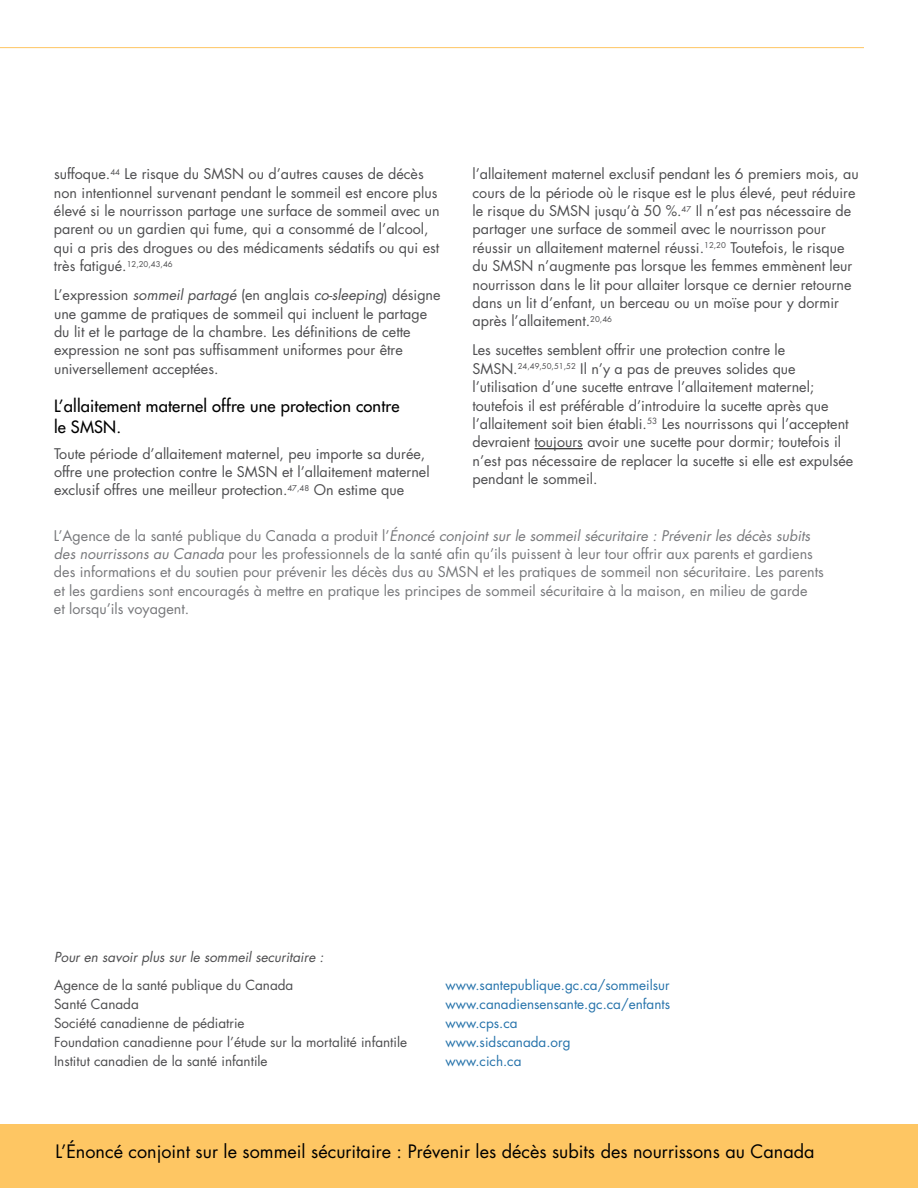
<style>
.page{position:relative;width:918px;height:1188px;background:#fff}
.page>*{position:absolute;margin:0;border:0;box-sizing:border-box;transform-origin:0 0}
.t1{font:18px "Futura Std";color:#000}
.t2{font:500 16.5px/21px "Futura Std";color:#000}
.t3{font:14.4px/18.5px "Futura Std";color:#4d4d4f}
.t4{font:14.4px/18.5px "Futura Std";color:#77787b}
.t5{font:13.5px "Futura Std";color:#4d4d4f}
.t6{font:13.5px "Futura Std";color:#2673ab}
.t7{font:italic 13.5px "Futura Std";color:#4d4d4f}
.s1{font-style:italic}
</style>
<div class="page">
<div style="left:0;top:1124px;width:918px;height:64px;background:#fec663"></div>
<hr style="left:0;top:47px;width:864px;height:1px;background:#fec663">
<hr style="left:534px;top:448px;width:49px;height:1px;background:#000">
<p class="t3" style="left:54px;top:165px;width:387px">suffoque.<sup>44</sup> Le risque du SMSN ou d’autres causes de décès non intentionnel survenant pendant le sommeil est encore plus élevé si le nourrisson partage une surface de sommeil avec un parent ou un gardien qui fume, qui a consommé de l’alcool, qui a pris des drogues ou des médicaments sédatifs ou qui est très fatigué.<sup>12,20,43,46</sup></p>
<p class="t3" style="left:54px;top:286px;width:388px">L’expression <span class="s1">sommeil partagé</span> (en anglais <span class="s1">co-sleeping</span>) désigne une gamme de pratiques de sommeil qui incluent le partage du lit et le partage de la chambre. Les définitions de cette expression ne sont pas suffisamment uniformes pour être universellement acceptées.</p>
<p class="t2" style="left:54px;top:396px;width:347px">L’allaitement maternel offre une protection contre le SMSN</p>
<p class="t2" style="left:116px;top:417px;width:6px">.</p>
<p class="t3" style="left:54px;top:444px;width:377px">Toute période d’allaitement maternel, peu importe sa durée, offre une protection contre le SMSN et l’allaitement maternel exclusif offres une meilleur protection.<sup>47,48</sup> On estime que</p>
<p class="t3" style="left:472px;top:165px;width:388px">l’allaitement maternel exclusif pendant les 6 premiers mois, au cours de la période où le risque est le plus élevé, peut réduire le risque du SMSN jusqu’à 50 %.<sup>47</sup> Il n’est pas nécessaire de partager une surface de sommeil avec le nourrisson pour réussir un allaitement maternel réussi.<sup>12,20</sup> Toutefois, le risque du SMSN n’augmente pas lorsque les femmes emmènent leur nourrisson dans le lit pour allaiter lorsque ce dernier retourne dans un lit d’enfant, un berceau ou un moïse pour y dormir après l’allaitement.<sup>20,46</sup></p>
<p class="t3" style="left:472px;top:341px;width:382px">Les sucettes semblent offrir une protection contre le SMSN.<sup>24,49,50,51,52</sup> Il n’y a pas de preuves solides que l’utilisation d’une sucette entrave l’allaitement maternel; toutefois il est préférable d’introduire la sucette après que l’allaitement soit bien établi.<sup>53</sup> Les nourrissons qui l’acceptent devraient toujours avoir une sucette pour dormir; toutefois il n’est pas nécessaire de replacer la sucette si elle est expulsée pendant le sommeil.</p>
<p class="t4" style="left:54px;top:526px;width:771px">L’Agence de la santé publique du Canada a produit l’<span class="s1">Énoncé conjoint sur le sommeil sécuritaire : Prévenir les décès subits des nourrissons au Canada</span> pour les professionnels de la santé afin qu’ils puissent à leur tour offrir aux parents et gardiens des informations et du soutien pour prévenir les décès dus au SMSN et les pratiques de sommeil non sécuritaire. Les parents et les gardiens sont encouragés à mettre en pratique les principes de sommeil sécuritaire à la maison, en milieu de garde<br>et lorsqu’ils voyagent.</p>
<p class="t7" style="left:54px;top:949px;width:271px">Pour en savoir plus sur le sommeil securitaire :</p>
<p class="t5" style="left:54px;top:976px;width:241px">Agence de la santé publique du Canada</p>
<p class="t6" style="left:446px;top:976px;width:226px">www.santepublique.gc.ca/sommeilsur</p>
<p class="t5" style="left:54px;top:995px;width:86px">Santé Canada</p>
<p class="t6" style="left:446px;top:995px;width:226px">www.canadiensensante.gc.ca/enfants</p>
<p class="t5" style="left:54px;top:1015px;width:192px">Société canadienne de pédiatrie</p>
<p class="t6" style="left:446px;top:1015px;width:74px">www.cps.ca</p>
<p class="t5" style="left:54px;top:1034px;width:355px">Foundation canadienne pour l’étude sur la mortalité infantile</p>
<p class="t6" style="left:446px;top:1034px;width:127px">www.sidscanada.org</p>
<p class="t5" style="left:54px;top:1053px;width:215px">Institut canadien de la santé infantile</p>
<p class="t6" style="left:446px;top:1053px;width:78px">www.cich.ca</p>
<p class="t1" style="left:56px;top:1140px;width:761px">L’Énoncé conjoint sur le sommeil sécuritaire : Prévenir les décès subits des nourrissons au Canada</p>
</div>
